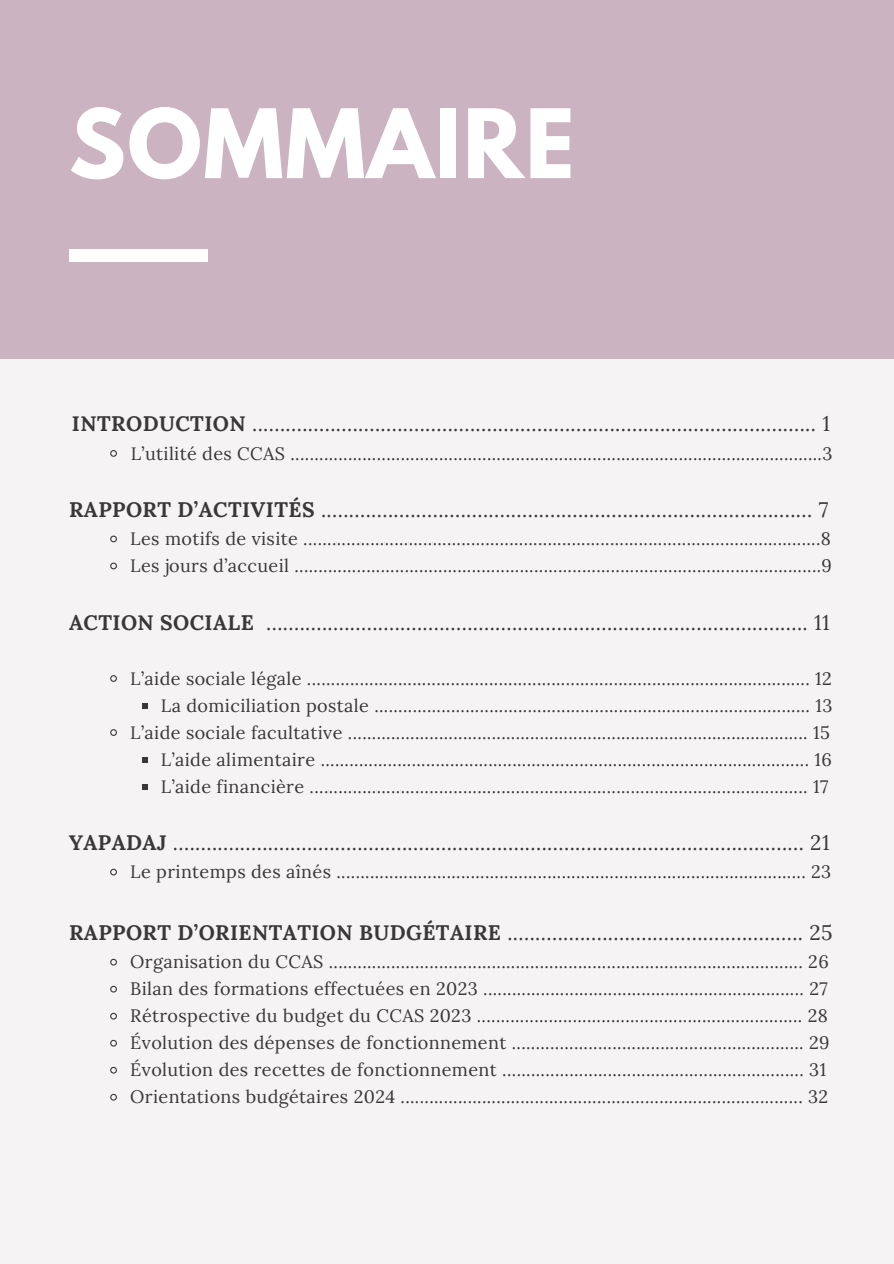
<style>
.page{position:relative;width:894px;height:1264px;background:#fff}
.page>*{position:absolute;margin:0;border:0;box-sizing:border-box;transform-origin:0 0}
.t1{font:700 84.6px "League Spartan";letter-spacing:.02em;color:#fff}
.t2{font:21px "Lora";color:#383838}
.t3{font:18px/27px "Lora";letter-spacing:.02em;color:#383838}
.s1{font-weight:700}
</style>
<div class="page">
<div style="left:0;top:0;width:893px;height:1263px;background:#f6f3f4"></div>
<div style="left:0;top:0;width:893px;height:358px;background:#cbb3c1"></div>
<div style="left:69px;top:249px;width:138px;height:12px;background:#fff"></div>
<svg style="left:110px;top:450px;width:7px;height:7px"></svg>
<svg style="left:110px;top:535px;width:7px;height:8px"></svg>
<svg style="left:110px;top:562px;width:7px;height:8px"></svg>
<svg style="left:110px;top:675px;width:7px;height:7px"></svg>
<svg style="left:142px;top:703px;width:6px;height:5px"></svg>
<svg style="left:110px;top:729px;width:7px;height:7px"></svg>
<svg style="left:142px;top:757px;width:6px;height:5px"></svg>
<svg style="left:142px;top:784px;width:6px;height:5px"></svg>
<svg style="left:110px;top:868px;width:7px;height:8px"></svg>
<svg style="left:110px;top:958px;width:7px;height:8px"></svg>
<svg style="left:110px;top:985px;width:7px;height:8px"></svg>
<svg style="left:110px;top:1012px;width:7px;height:8px"></svg>
<svg style="left:110px;top:1039px;width:7px;height:8px"></svg>
<svg style="left:110px;top:1066px;width:7px;height:8px"></svg>
<svg style="left:110px;top:1093px;width:7px;height:8px"></svg>
<h1 class="t1" style="left:69px;top:78px;width:507px">SOMMAIRE</h1>
<p class="t2" style="left:72px;top:408px;width:759px"><span class="s1">INTRODUCTION</span> ..................................................................................................... 1</p>
<p class="t3" style="left:131px;top:438px;width:703px">L’utilité des CCAS ...............................................................................................................3</p>
<p class="t2" style="left:69px;top:493px;width:760px"><span class="s1">RAPPORT D’ACTIVITÉS</span> ........................................................................................ 7</p>
<p class="t3" style="left:130px;top:524px;width:703px">Les motifs de visite ............................................................................................................8<br>Les jours d’accueil ..............................................................................................................9</p>
<p class="t2" style="left:69px;top:606px;width:762px"><span class="s1">ACTION SOCIALE</span> ................................................................................................. 11</p>
<p class="t3" style="left:130px;top:663px;width:703px;text-align:right">L’aide sociale légale ......................................................................................................... 12<br>La domiciliation postale ........................................................................................... 13<br>L’aide sociale facultative ................................................................................................ 15<br>L’aide alimentaire ...................................................................................................... 16<br>L’aide financière ........................................................................................................ 17</p>
<p class="t2" style="left:69px;top:826px;width:761px"><span class="s1">YAPADAJ</span> ................................................................................................................. 21</p>
<p class="t3" style="left:130px;top:857px;width:702px">Le printemps des aînés .................................................................................................. 23</p>
<p class="t2" style="left:69px;top:916px;width:764px"><span class="s1">RAPPORT D’ORIENTATION BUDGÉTAIRE</span> ..................................................... 25</p>
<p class="t3" style="left:130px;top:947px;width:700px">Organisation du CCAS ................................................................................................... 26<br>Bilan des formations effectuées en 2023 ................................................................... 27<br>Rétrospective du budget du CCAS 2023 .................................................................... 28<br>Évolution des dépenses de fonctionnement ............................................................. 29<br>Évolution des recettes de fonctionnement ............................................................... 31<br>Orientations budgétaires 2024 .................................................................................... 32</p>
</div>
